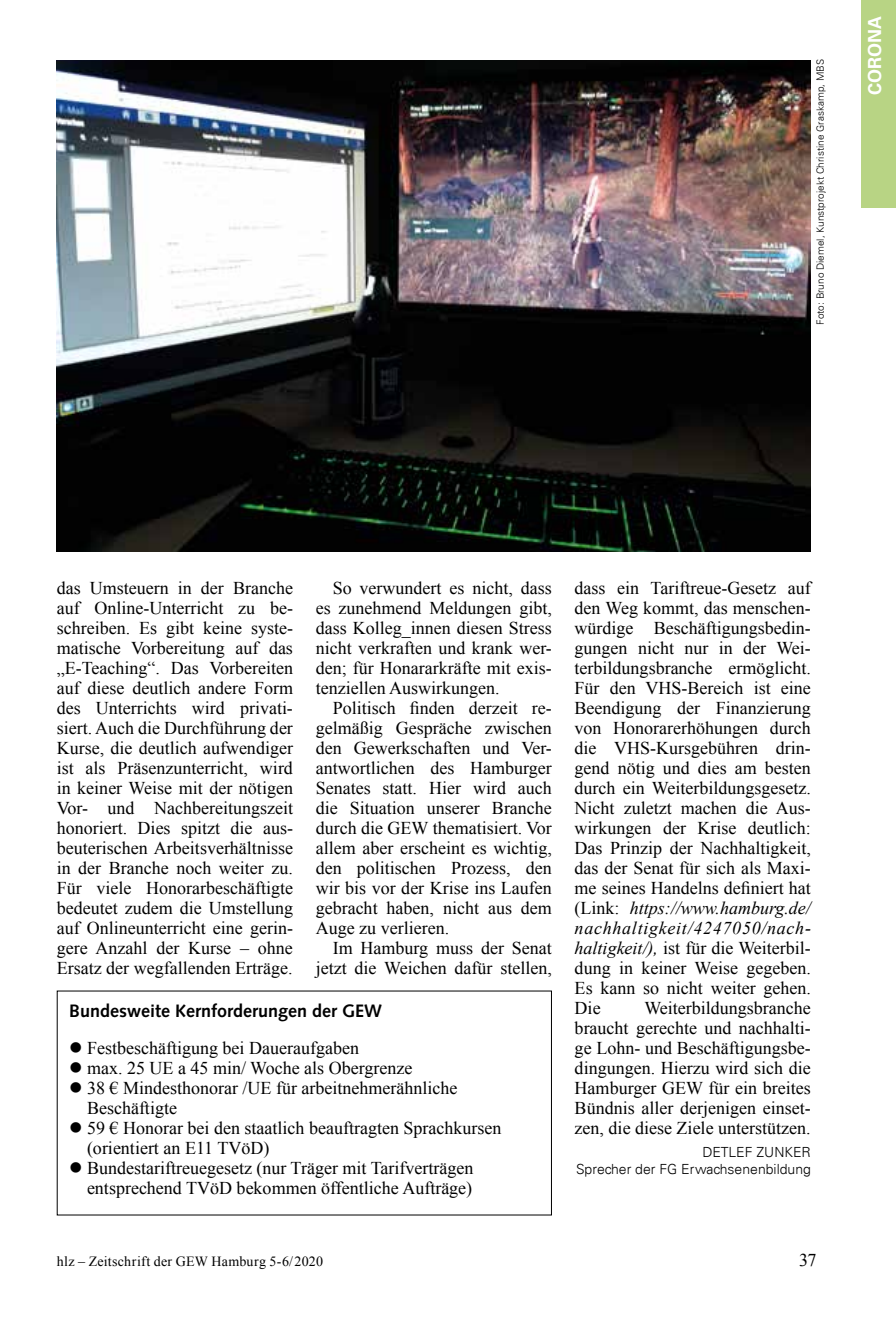
<style>
.page{position:relative;width:896px;height:1333px;background:#fff}
.page>*{position:absolute;margin:0;border:0;box-sizing:border-box;transform-origin:0 0}
.t1{font:18px/20px "Times New Roman";color:#000;text-align:justify}
.t2{font:700 18px "Syntax";color:#000}
.t3{font:700 18px "Univers LT";color:#fff}
.t4{font:300 14px/16.8px "Univers 45";color:#000;text-align:right}
.t5{font:14px "Times New Roman";letter-spacing:.015em;color:#000}
.t6{font:300 10px "Univers 45";color:#000}
.s1{font-style:italic}
</style>
<div class="page">
<img style="left:57px;top:61px;width:754px;height:490px">
<div style="left:862px;top:0;width:34px;height:207px;background:#b8d484"></div>
<p class="t6" style="left:814px;top:324px;width:267px;rotate:-90deg">Foto: Bruno Diemel, Kunstprojekt Christine Graskamp, MBS</p>
<p class="t3" style="left:864px;top:95px;width:80px;rotate:-90deg">CORONA</p>
<p class="t1" style="left:57px;top:578px;width:238px">das Umsteuern in der Branche auf Online-Unterricht zu be&shy;schreiben. Es gibt keine syste&shy;matische Vorbereitung auf das „E-Teaching“. Das Vorbereiten auf diese deutlich andere Form des Unterrichts wird privati&shy;siert. Auch die Durchführung der Kurse, die deutlich aufwendiger ist als Präsenzunterricht, wird in keiner Weise mit der nötigen Vor- und Nachbereitungszeit honoriert. Dies spitzt die aus&shy;beuterischen Arbeitsverhältnisse in der Branche noch weiter zu.<br>Für viele Honorarbeschäftigte bedeutet zudem die Umstellung auf Onlineunterricht eine gerin&shy;gere Anzahl der Kurse – ohne Ersatz der wegfallenden Erträge.</p>
<p class="t1" style="left:316px;top:578px;width:238px;text-indent:17px">So verwundert es nicht, dass es zunehmend Meldungen gibt, dass Kolleg_innen diesen Stress nicht verkraften und krank wer&shy;den; für Honararkräfte mit exis&shy;tenziellen Auswirkungen.</p>
<p class="t1" style="left:316px;top:698px;width:238px;text-indent:17px">Politisch finden derzeit re&shy;gelmäßig Gespräche zwischen den Gewerkschaften und Ver&shy;antwortlichen des Hamburger Senates statt. Hier wird auch die Situation unserer Branche durch die GEW thematisiert. Vor allem aber erscheint es wichtig, den politischen Prozess, den wir bis vor der Krise ins Laufen gebracht haben, nicht aus dem Auge zu verlieren.</p>
<p class="t1" style="left:316px;top:937px;width:238px;text-align:right">Im Hamburg muss der Senat jetzt die Weichen dafür stellen,</p>
<p class="t2" style="left:69px;top:999px;width:315px">Bundesweite Kernforderungen der GEW</p>
<p class="t1" style="left:69px;top:1038px;width:291px">● Festbeschäftigung bei Daueraufgaben</p>
<p class="t1" style="left:69px;top:1058px;width:345px">● max. 25 UE a 45 min/ Woche als Obergrenze</p>
<p class="t1" style="left:87px;top:1078px;width:372px;text-indent:-18px">● 38 € Mindesthonorar /UE für arbeitnehmerähnliche<br>Beschäftigte</p>
<p class="t1" style="left:87px;top:1118px;width:416px;text-indent:-18px">● 59 € Honorar bei den staatlich beauftragten Sprachkursen (orientiert an E11 TVöD)</p>
<p class="t1" style="left:69px;top:1158px;width:406px;text-align:right">● Bundestariftreuegesetz (nur Träger mit Tarifverträgen entsprechend TVöD bekommen öffentliche Aufträge)</p>
<p class="t1" style="left:574px;top:577px;width:238px">dass ein Tariftreue-Gesetz auf den Weg kommt, das menschen&shy;würdige Beschäftigungsbedin&shy;gungen nicht nur in der Wei&shy;terbildungsbranche ermöglicht.<br>Für den VHS-Bereich ist eine Beendigung der Finanzierung von Honorarerhöhungen durch die VHS-Kursgebühren drin&shy;gend nötig und dies am besten durch ein Weiterbildungsgesetz.<br>Nicht zuletzt machen die Aus&shy;wirkungen der Krise deutlich:<br>Das Prinzip der Nachhaltigkeit, das der Senat für sich als Maxi&shy;me seines Handelns definiert hat (Link: <span class="s1">https://www.hamburg.de/ nachhaltigkeit/4247050/nach&shy;haltigkeit/),</span> ist für die Weiterbil&shy;dung in keiner Weise gegeben.<br>Es kann so nicht weiter gehen.<br>Die</p>
<p class="t1" style="left:575px;top:997px;width:238px;text-indent:70px">Weiterbildungsbranche braucht gerechte und nachhalti&shy;ge Lohn- und Beschäftigungsbe&shy;dingungen. Hierzu wird sich die Hamburger GEW für ein breites Bündnis aller derjenigen einset&shy;zen, die diese Ziele unterstützen.</p>
<p class="t4" style="left:576px;top:1143px;width:236px">DETLEF ZUNKER<br>Sprecher der FG Erwachsenenbildung</p>
<p class="t5" style="left:57px;top:1251px;width:268px">hlz – Zeitschrift der GEW Hamburg 5-6/2020</p>
<p class="t1" style="left:799px;top:1249px;width:19px">37</p>
</div>
